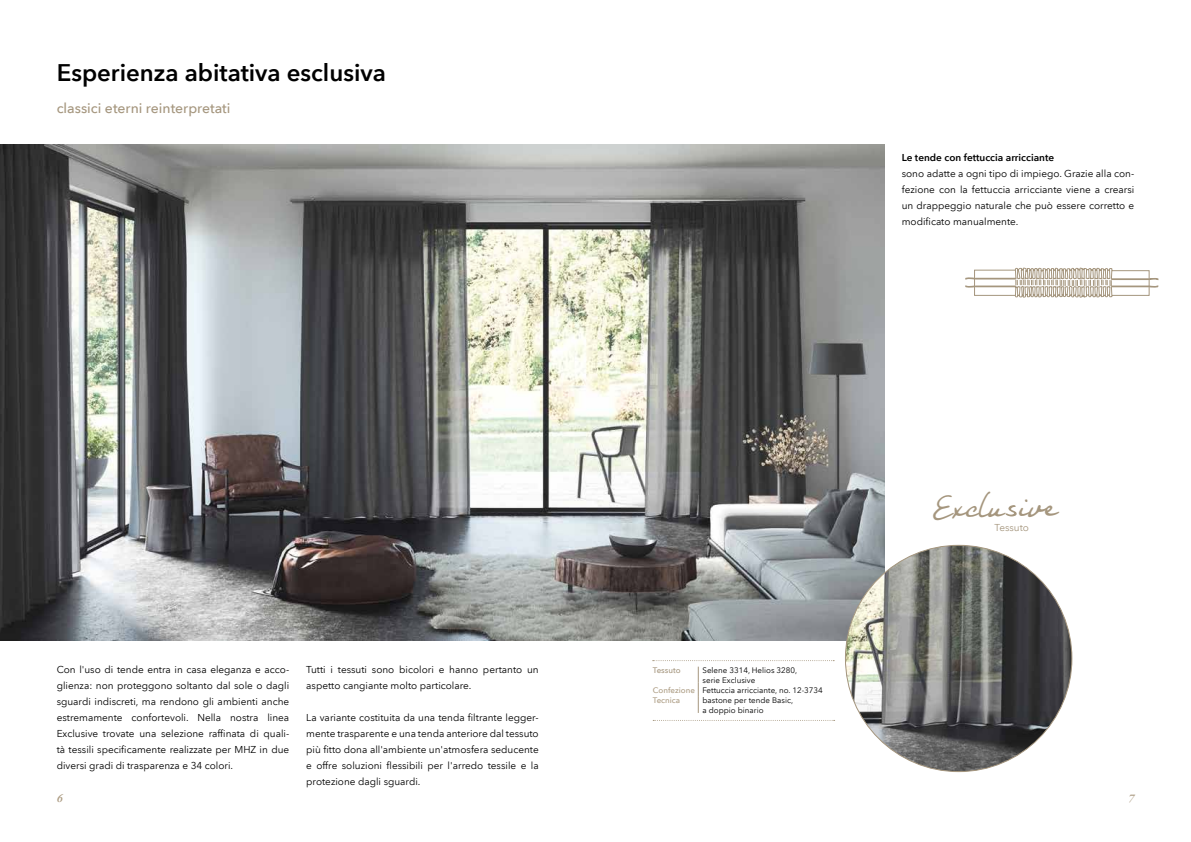
<style>
.page{position:relative;width:1191px;height:842px;background:#fff}
.page>*{position:absolute;margin:0;border:0;box-sizing:border-box;transform-origin:0 0}
.t1{font:31px "Night Wind Sent Sample";color:#a5967e}
.t2{font:600 24px "Avenir Next LT Com";color:#000}
.t3{font:500 14px "Avenir Next LT Com";color:#a5967e}
.t4{font:italic 600 12px "Garamond Premr Pro";color:#ad9d84}
.t5{font:10px/16px "Avenir Next LT Com";color:#000;text-align:justify}
.t6{font:600 10px "Avenir Next LT Com";color:#000}
.t7{font:10px "Avenir Next LT Com";color:#a5967e}
.t8{font:8px/10px "Avenir Next LT Com";color:#000}
.t9{font:500 8px "Avenir Next LT Com";color:#a5967e}
.t10{font:500 8px "Avenir Next LT Com";color:#ad9d84}
.s1{font-weight:500;color:#ad9d84}
</style>
<div class="page">
<img style="left:0;top:145px;width:884px;height:496px">
<svg style="left:1015px;top:267px;width:143px;height:31px"></svg>
<div style="left:975px;top:278px;width:41px;height:1px;border:1px solid #a5967e"></div>
<div style="left:975px;top:286px;width:41px;height:1px;border:1px solid #a5967e"></div>
<div style="left:974px;top:270px;width:41px;height:26px;border:1px solid #a5967e"></div>
<svg style="left:965px;top:277px;width:10px;height:11px"></svg>
<svg style="left:698px;top:667px;width:1px;height:46px"></svg>
<svg style="left:652px;top:660px;width:182px;height:1px"></svg>
<svg style="left:653px;top:720px;width:181px;height:1px"></svg>
<img style="left:845px;top:545px;width:227px;height:227px;border-radius:113px">
<svg style="left:1005px;top:505px;width:11px;height:11px"></svg>
<h2 class="t2" style="left:57px;top:58px;width:331px">Esperienza abitativa esclusiva</h2>
<h3 class="t3" style="left:57px;top:100px;width:175px">classici eterni reinterpretati</h3>
<p class="t5" style="left:57px;top:662px;width:234px">Con l'uso di tende entra in casa eleganza e acco&shy;glienza: non proteggono soltanto dal sole o dagli sguardi indiscreti, ma rendono gli ambienti anche estremamente confortevoli. Nella nostra linea Exclusive trovate una selezione raffinata di quali&shy;tà tessili specificamente realizzate per MHZ in due diversi gradi di trasparenza e 34 colori.</p>
<p class="t5" style="left:306px;top:662px;width:234px">Tutti i tessuti sono bicolori e hanno pertanto un aspetto cangiante molto particolare.</p>
<p class="t5" style="left:306px;top:710px;width:234px">La variante costituita da una tenda filtrante legger&shy;mente trasparente e una tenda anteriore dal tessuto più fitto dona all'ambiente un'atmosfera seducente e offre soluzioni flessibili per l'arredo tessile e la protezione dagli sguardi.</p>
<p class="t6" style="left:901px;top:151px;width:154px">Le tende con fettuccia arricciante</p>
<p class="t5" style="left:901px;top:166px;width:234px">sono adatte a ogni tipo di impiego. Grazie alla con&shy;fezione con la fettuccia arricciante viene a crearsi un drappeggio naturale che può essere corretto e modificato manualmente.</p>
<p class="t9" style="left:653px;top:665px;width:29px">Tessuto</p>
<p class="t8" style="left:702px;top:665px;width:96px">Selene 3314, Helios 3280,</p>
<p class="t8" style="left:702px;top:675px;width:54px">serie Exclusive</p>
<p class="t8" style="left:653px;top:685px;width:171px"><span class="s1">Confezione</span> Fettuccia arricciante, no. 12-3734</p>
<p class="t10" style="left:653px;top:695px;width:29px">Tecnica</p>
<p class="t8" style="left:702px;top:695px;width:92px">bastone per tende Basic, a doppio binario</p>
<h1 class="t1" style="left:933px;top:488px;width:126px">Exclu ive</h1>
<p class="t7" style="left:994px;top:522px;width:36px">Tessuto</p>
<p class="t4" style="left:57px;top:790px;width:7px">6</p>
<p class="t4" style="left:1128px;top:790px;width:7px">7</p>
</div>
